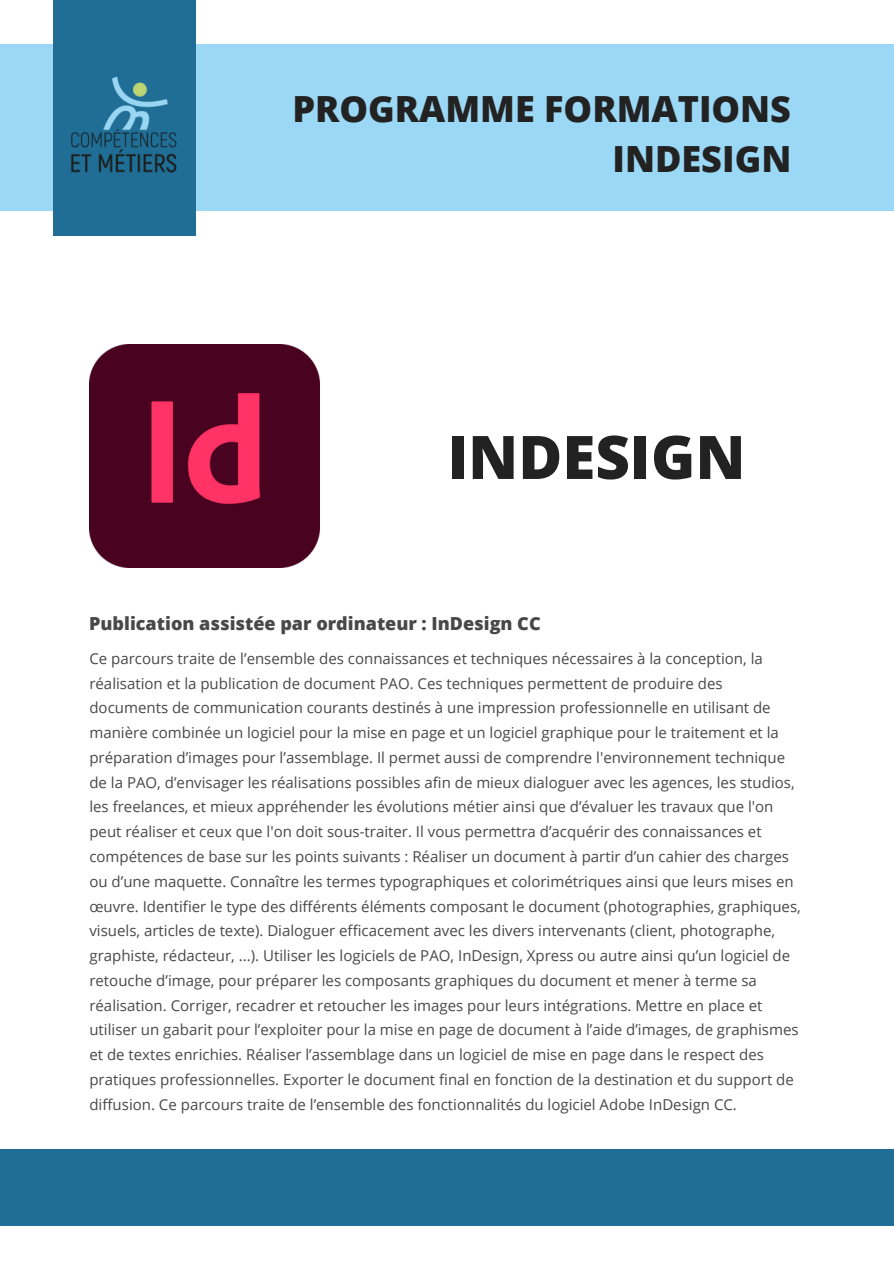
<style>
.page{position:relative;width:894px;height:1264px;background:#fff}
.page>*{position:absolute;margin:0;border:0;box-sizing:border-box;transform-origin:0 0}
.t1{font:800 60px "Open Sans";color:#222}
.t2{font:800 36px/49.5px "Open Sans";color:#222;text-align:right}
.t3{font:800 18px "Open Sans";color:#484848}
.t4{font:15px/24.8px "Open Sans";color:#484848}
</style>
<div class="page">
<div style="left:0;top:44px;width:893px;height:167px;background:#9bd8f5"></div>
<div style="left:0;top:1149px;width:893px;height:76px;background:#206e95"></div>
<div style="left:54px;top:0;width:142px;height:236px;background:#206e95"></div>
<img style="left:71px;top:76px;width:106px;height:97px">
<img style="left:90px;top:344px;width:229px;height:223px">
<p class="t2" style="left:292px;top:84px;width:500px">PROGRAMME FORMATIONS<br>INDESIGN</p>
<p class="t1" style="left:447px;top:415px;width:300px">INDESIGN</p>
<p class="t3" style="left:89px;top:610px;width:453px">Publication assistée par ordinateur : InDesign CC</p>
<p class="t4" style="left:89px;top:645px;width:712px">Ce parcours traite de l’ensemble des connaissances et techniques nécessaires à la conception, la réalisation et la publication de document PAO. Ces techniques permettent de produire des documents de communication courants destinés à une impression professionnelle en utilisant de manière combinée un logiciel pour la mise en page et un logiciel graphique pour le traitement et la préparation d’images pour l’assemblage. Il permet aussi de comprendre l'environnement technique de la PAO, d’envisager les réalisations possibles afin de mieux dialoguer avec les agences, les studios, les freelances, et mieux appréhender les évolutions métier ainsi que d’évaluer les travaux que l'on peut réaliser et ceux que l'on doit sous-traiter. Il vous permettra d’acquérir des connaissances et compétences de base sur les points suivants : Réaliser un document à partir d’un cahier des charges ou d’une maquette. Connaître les termes typographiques et colorimétriques ainsi que leurs mises en œuvre. Identifier le type des différents éléments composant le document (photographies, graphiques, visuels, articles de texte). Dialoguer efficacement avec les divers intervenants (client, photographe, graphiste, rédacteur, ...). Utiliser les logiciels de PAO, InDesign, Xpress ou autre ainsi qu’un logiciel de retouche d’image, pour préparer les composants graphiques du document et mener à terme sa réalisation. Corriger, recadrer et retoucher les images pour leurs intégrations. Mettre en place et utiliser un gabarit pour l’exploiter pour la mise en page de document à l’aide d’images, de graphismes et de textes enrichies. Réaliser l’assemblage dans un logiciel de mise en page dans le respect des pratiques professionnelles. Exporter le document final en fonction de la destination et du support de diffusion. Ce parcours traite de l’ensemble des fonctionnalités du logiciel Adobe InDesign CC.</p>
</div>
